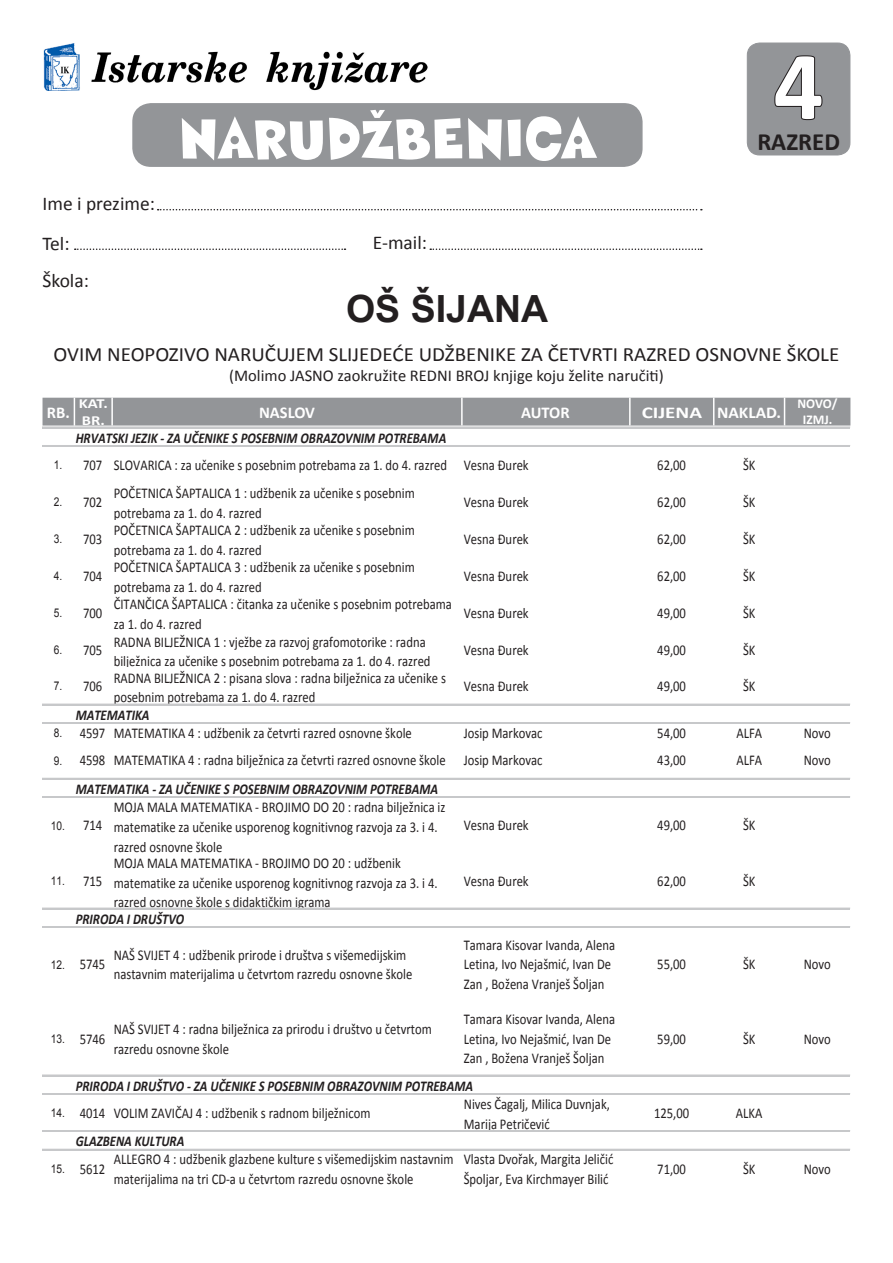
<style>
.page{position:relative;width:893px;height:1263px;background:#fff}
.page>*{position:absolute;margin:0;border:0;box-sizing:border-box;transform-origin:0 0}
.t1{font:700 98.4px "Calibri";color:#fff}
.t2{font:60px "Sneakerhead BTN";color:#fff}
.t3{font:700 37.5px "Arial";color:#231f20}
.t4{font:700 24.9px "Calibri";color:#231f20}
.t5{font:20.4px "Calibri";color:#231f20}
.t6{font:19.5px/40px "Calibri";color:#231f20}
.t7{font:16.5px "Calibri";color:#231f20}
.t8{font:700 16.5px "Calibri";color:#fff}
.t9{font:700 16.5px "Calibri";color:#fff;scale:1.27 1}
.t10{font:15px/19.6px "Calibri";color:#231f20;scale:.85 1}
.t11{font:italic 700 15px "Calibri";color:#231f20;scale:.85 1}
.t12{font:700 13.8px/16.6px "Calibri";color:#fff;scale:1.19 1}
.t13{font:700 13.5px/16.2px "Calibri";color:#fff;text-align:center}
.t14{font:12px "Arial";color:#231f20;scale:.85 1}
.s1{font-family:"Arial";font-size:12px}
.s2{font-family:"Calibri";font-size:15px}
</style>
<div class="page">
<div style="left:43px;top:398px;width:807px;height:27px;background:#939598"></div>
<div style="left:133px;top:104px;width:509px;height:62px;background:#939598;border-radius:18px"></div>
<div style="left:132px;top:103px;width:511px;height:64px;border:2px solid #939598;border-radius:18px"></div>
<div style="left:747px;top:43px;width:103px;height:112px;background:#939598;border-radius:12px"></div>
<div style="left:747px;top:43px;width:103px;height:112px;border:1px solid #939598;border-radius:12px"></div>
<svg style="left:774px;top:55px;width:49px;height:66px"></svg>
<svg style="left:158px;top:209px;width:544px;height:1px"></svg>
<svg style="left:75px;top:248px;width:270px;height:2px"></svg>
<svg style="left:430px;top:248px;width:272px;height:2px"></svg>
<img style="left:43px;top:43px;width:37px;height:48px">
<img style="left:91px;top:51px;width:337px;height:40px">
<svg style="left:74px;top:398px;width:1px;height:28px"></svg>
<hr style="left:111px;top:398px;width:2px;height:27px;background:#fff">
<hr style="left:461px;top:398px;width:2px;height:27px;background:#fff">
<hr style="left:629px;top:398px;width:2px;height:27px;background:#fff">
<svg style="left:713px;top:398px;width:1px;height:27px"></svg>
<svg style="left:784px;top:398px;width:1px;height:27px"></svg>
<hr style="left:43px;top:427px;width:807px;height:1px;background:#c7c8ca">
<hr style="left:43px;top:445px;width:807px;height:2px;background:#c7c8ca">
<hr style="left:43px;top:704px;width:807px;height:1px;background:#c7c8ca">
<hr style="left:43px;top:722px;width:807px;height:2px;background:#c7c8ca">
<hr style="left:43px;top:778px;width:807px;height:2px;background:#c7c8ca">
<hr style="left:43px;top:796px;width:807px;height:1px;background:#c7c8ca">
<hr style="left:42px;top:797px;width:808px;height:1px;background:#c7c8ca">
<hr style="left:42px;top:908px;width:808px;height:1px;background:#c7c8ca">
<hr style="left:42px;top:926px;width:808px;height:2px;background:#c7c8ca">
<hr style="left:42px;top:1075px;width:808px;height:1px;background:#c7c8ca">
<hr style="left:42px;top:1093px;width:808px;height:2px;background:#c7c8ca">
<hr style="left:42px;top:1130px;width:808px;height:2px;background:#c7c8ca">
<hr style="left:42px;top:1149px;width:808px;height:1px;background:#c7c8ca">
<h3 class="t6" style="left:43px;top:184px;width:114px">Ime i prezime:<br>Tel:</h3>
<h3 class="t6" style="left:43px;top:260px;width:48px">Škola:</h3>
<h2 class="t2" style="left:179px;top:106px;width:419px">NARUDŽBENICA</h2>
<h3 class="t6" style="left:373px;top:222px;width:56px">E-mail:</h3>
<h3 class="t3" style="left:346px;top:284px;width:204px">OŠ ŠIJANA</h3>
<h1 class="t1" style="left:774px;top:23px;width:51px">4</h1>
<h3 class="t4" style="left:757px;top:126px;width:84px">RAZRED</h3>
<h3 class="t5" style="left:54px;top:341px;width:787px">OVIM NEOPOZIVO NARUČUJEM SLIJEDEĆE UDŽBENIKE ZA ČETVRTI RAZRED OSNOVNE ŠKOLE</h3>
<p class="t7" style="left:229px;top:365px;width:436px">(Molimo JASNO zaokružite REDNI BROJ knjige koju želite naručiti)</p>
<p class="t8" style="left:47px;top:402px;width:24px">RB.</p>
<p class="t12" style="left:79px;top:395px;width:26px">KAT.<br>BR.</p>
<p class="t8" style="left:259px;top:402px;width:57px">NASLOV</p>
<p class="t8" style="left:521px;top:402px;width:50px">AUTOR</p>
<p class="t9" style="left:642px;top:402px;width:111px">CIJENA NAKLAD.</p>
<p class="t13" style="left:797px;top:395px;width:41px">NOVO/<br>IZMJ.</p>
<p class="t10" style="left:54px;top:455px;width:560px"><span class="s1">1.</span> 707 SLOVARICA : za učenike s posebnim potrebama za 1. do 4. razred Vesna Đurek</p>
<p class="t10" style="left:657px;top:455px;width:35px">62,00</p>
<p class="t10" style="left:743px;top:455px;width:16px">ŠK</p>
<p class="t10" style="left:54px;top:492px;width:58px"><span class="s1">2.</span> 702</p>
<p class="t10" style="left:114px;top:483px;width:356px">POČETNICA ŠAPTALICA 1 : udžbenik za učenike s posebnim potrebama za 1. do 4. razred</p>
<p class="t10" style="left:464px;top:492px;width:78px">Vesna Đurek</p>
<p class="t10" style="left:657px;top:492px;width:35px">62,00</p>
<p class="t10" style="left:743px;top:492px;width:16px">ŠK</p>
<p class="t10" style="left:54px;top:529px;width:58px"><span class="s1">3.</span> 703</p>
<p class="t10" style="left:114px;top:520px;width:356px">POČETNICA ŠAPTALICA 2 : udžbenik za učenike s posebnim potrebama za 1. do 4. razred</p>
<p class="t10" style="left:464px;top:529px;width:78px">Vesna Đurek</p>
<p class="t10" style="left:657px;top:529px;width:35px">62,00</p>
<p class="t10" style="left:743px;top:529px;width:16px">ŠK</p>
<p class="t10" style="left:54px;top:566px;width:58px"><span class="s1">4.</span> 704</p>
<p class="t10" style="left:114px;top:558px;width:356px">POČETNICA ŠAPTALICA 3 : udžbenik za učenike s posebnim potrebama za 1. do 4. razred</p>
<p class="t10" style="left:464px;top:566px;width:78px">Vesna Đurek</p>
<p class="t10" style="left:657px;top:566px;width:35px">62,00</p>
<p class="t10" style="left:743px;top:566px;width:16px">ŠK</p>
<p class="t10" style="left:54px;top:603px;width:58px"><span class="s1">5.</span> 700</p>
<p class="t10" style="left:114px;top:595px;width:399px">ČITANČICA ŠAPTALICA : čitanka za učenike s posebnim potrebama za 1. do 4. razred</p>
<p class="t10" style="left:464px;top:603px;width:78px">Vesna Đurek</p>
<p class="t10" style="left:657px;top:603px;width:35px">49,00</p>
<p class="t10" style="left:743px;top:603px;width:16px">ŠK</p>
<p class="t10" style="left:54px;top:640px;width:58px"><span class="s1">6.</span> 705</p>
<p class="t10" style="left:114px;top:632px;width:374px">RADNA BILJEŽNICA 1 : vježbe za razvoj grafomotorike : radna bilježnica za učenike s posebnim potrebama za 1. do 4. razred</p>
<p class="t10" style="left:464px;top:640px;width:78px">Vesna Đurek</p>
<p class="t10" style="left:657px;top:640px;width:35px">49,00</p>
<p class="t10" style="left:743px;top:640px;width:16px">ŠK</p>
<p class="t10" style="left:54px;top:676px;width:58px"><span class="s1">7.</span> 706</p>
<p class="t10" style="left:114px;top:668px;width:392px">RADNA BILJEŽNICA 2 : pisana slova : radna bilježnica za učenike s posebnim potrebama za 1. do 4. razred</p>
<p class="t10" style="left:464px;top:676px;width:78px">Vesna Đurek</p>
<p class="t10" style="left:657px;top:676px;width:35px">49,00</p>
<p class="t10" style="left:743px;top:676px;width:16px">ŠK</p>
<p class="t10" style="left:54px;top:723px;width:423px"><span class="s1">8.</span> 4597 MATEMATIKA 4 : udžbenik za četvrti razred osnovne škole</p>
<p class="t10" style="left:464px;top:723px;width:94px">Josip Markovac</p>
<p class="t10" style="left:657px;top:723px;width:35px">54,00</p>
<p class="t10" style="left:736px;top:723px;width:32px">ALFA</p>
<p class="t10" style="left:804px;top:723px;width:33px">Novo</p>
<p class="t10" style="left:54px;top:751px;width:576px"><span class="s1">9.</span> 4598 MATEMATIKA 4 : radna bilježnica za četvrti razred osnovne škole Josip Markovac</p>
<p class="t10" style="left:657px;top:751px;width:35px">43,00</p>
<p class="t10" style="left:736px;top:751px;width:32px">ALFA</p>
<p class="t10" style="left:804px;top:751px;width:33px">Novo</p>
<p class="t11" style="left:76px;top:428px;width:437px">HRVATSKI JEZIK - ZA UČENIKE S POSEBNIM OBRAZOVNIM POTREBAMA</p>
<p class="t11" style="left:76px;top:705px;width:88px">MATEMATIKA</p>
<p class="t11" style="left:76px;top:779px;width:428px">MATEMATIKA - ZA UČENIKE S POSEBNIM OBRAZOVNIM POTREBAMA</p>
<p class="t14" style="left:51px;top:817px;width:62px">10. <span class="s2">714</span></p>
<p class="t10" style="left:114px;top:798px;width:392px">MOJA MALA MATEMATIKA - BROJIMO DO 20 : radna bilježnica iz matematike za učenike usporenog kognitivnog razvoja za 3. i 4. razred osnovne škole</p>
<p class="t10" style="left:114px;top:853px;width:382px">MOJA MALA MATEMATIKA - BROJIMO DO 20 : udžbenik matematike za učenike usporenog kognitivnog razvoja za 3. i 4. razred osnovne škole s didaktičkim igrama</p>
<p class="t14" style="left:51px;top:873px;width:62px">11. <span class="s2">715</span></p>
<p class="t11" style="left:76px;top:909px;width:129px">PRIRODA I DRUŠTVO</p>
<p class="t10" style="left:464px;top:816px;width:78px">Vesna Đurek</p>
<p class="t10" style="left:657px;top:816px;width:35px">49,00</p>
<p class="t10" style="left:743px;top:816px;width:16px">ŠK</p>
<p class="t10" style="left:464px;top:871px;width:78px">Vesna Đurek</p>
<p class="t10" style="left:657px;top:871px;width:35px">62,00</p>
<p class="t10" style="left:743px;top:871px;width:16px">ŠK</p>
<p class="t10" style="left:51px;top:955px;width:66px"><span class="s1">12.</span> 5745</p>
<p class="t10" style="left:51px;top:1029px;width:66px"><span class="s1">13.</span> 5746</p>
<p class="t10" style="left:114px;top:945px;width:353px">NAŠ SVIJET 4 : udžbenik prirode i društva s višemedijskim nastavnim materijalima u četvrtom razredu osnovne škole</p>
<p class="t10" style="left:464px;top:935px;width:179px">Tamara Kisovar Ivanda, Alena<br>Letina, Ivo Nejašmić, Ivan De<br>Zan , Božena Vranješ Šoljan</p>
<p class="t10" style="left:114px;top:1019px;width:376px">NAŠ SVIJET 4 : radna bilježnica za prirodu i društvo u četvrtom razredu osnovne škole</p>
<p class="t10" style="left:464px;top:1009px;width:179px">Tamara Kisovar Ivanda, Alena<br>Letina, Ivo Nejašmić, Ivan De<br>Zan , Božena Vranješ Šoljan</p>
<p class="t11" style="left:76px;top:1076px;width:469px">PRIRODA I DRUŠTVO - ZA UČENIKE S POSEBNIM OBRAZOVNIM POTREBAMA</p>
<p class="t10" style="left:657px;top:955px;width:35px">55,00</p>
<p class="t10" style="left:743px;top:955px;width:16px">ŠK</p>
<p class="t10" style="left:804px;top:955px;width:33px">Novo</p>
<p class="t10" style="left:657px;top:1029px;width:35px">59,00</p>
<p class="t10" style="left:743px;top:1029px;width:16px">ŠK</p>
<p class="t10" style="left:804px;top:1029px;width:33px">Novo</p>
<p class="t10" style="left:51px;top:1103px;width:378px"><span class="s1">14.</span> 4014 VOLIM ZAVIČAJ 4 : udžbenik s radnom bilježnicom</p>
<p class="t10" style="left:464px;top:1094px;width:173px">Nives Čagalj, Milica Duvnjak,<br>Marija Petričević</p>
<p class="t10" style="left:654px;top:1103px;width:43px">125,00</p>
<p class="t10" style="left:736px;top:1103px;width:33px">ALKA</p>
<p class="t11" style="left:76px;top:1132px;width:129px">GLAZBENA KULTURA</p>
<p class="t10" style="left:51px;top:1159px;width:66px"><span class="s1">15.</span> 5612</p>
<p class="t10" style="left:114px;top:1149px;width:401px">ALLEGRO 4 : udžbenik glazbene kulture s višemedijskim nastavnim materijalima na tri CD-a u četvrtom razredu osnovne škole</p>
<p class="t10" style="left:464px;top:1149px;width:177px">Vlasta Dvořak, Margita Jeličić<br>Špoljar, Eva Kirchmayer Bilić</p>
<p class="t10" style="left:657px;top:1159px;width:35px">71,00</p>
<p class="t10" style="left:743px;top:1159px;width:16px">ŠK</p>
<p class="t10" style="left:804px;top:1159px;width:33px">Novo</p>
</div>
